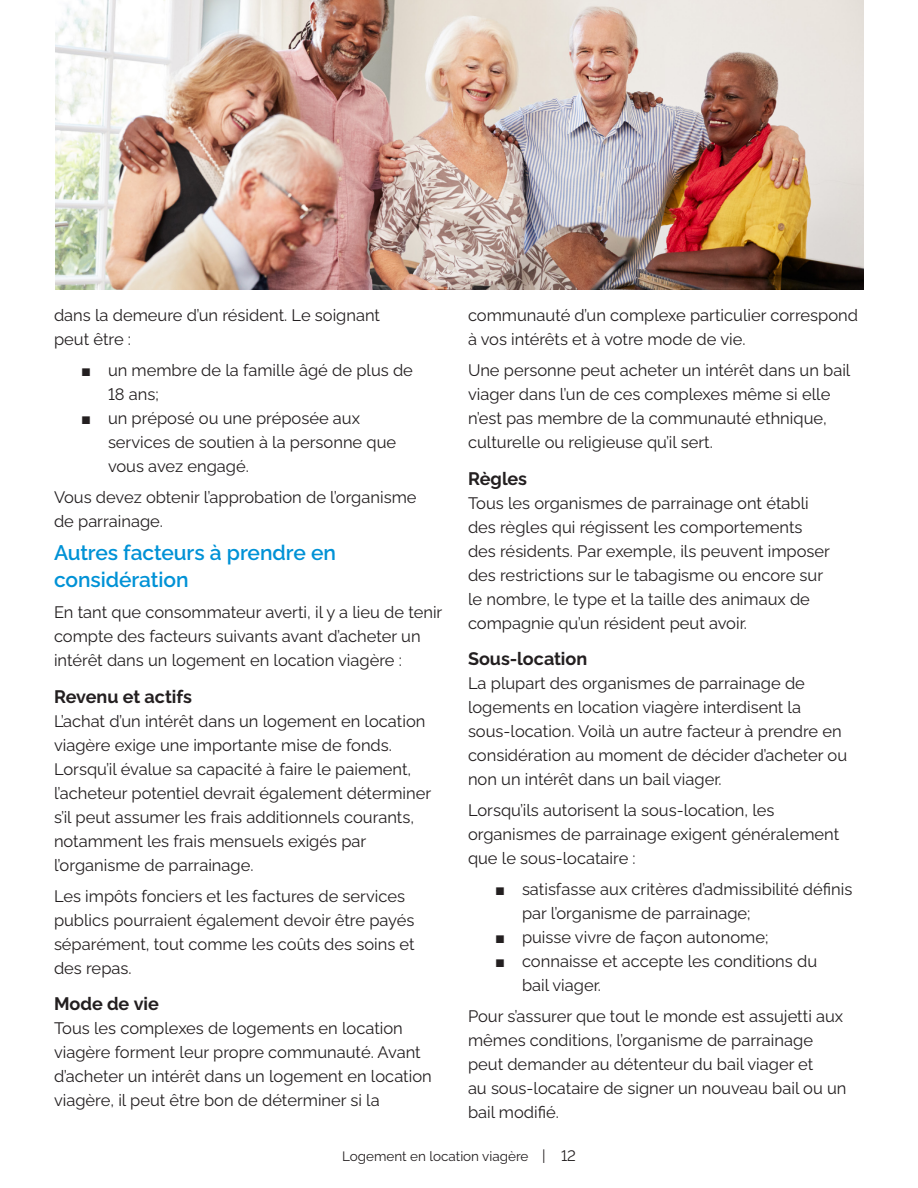
<style>
.page{position:relative;width:918px;height:1188px;background:#fff}
.page>*{position:absolute;margin:0;border:0;box-sizing:border-box;transform-origin:0 0}
.Heading_3{font:600 21px/27px "Algomabeta";letter-spacing:-.005em;color:#0092d6}
.Heading_4{font:700 18px "Algomabeta";letter-spacing:-.005em;color:#231f20}
.t1{font:16.5px/24px "Algomabeta";color:#231f20}
.t2{font:13.5px "Algomabeta";color:#231f20}
.s1{font-family:"Arial";font-weight:700}
.s2{font-size:15px}
</style>
<div class="page">
<img style="left:55px;top:0;width:809px;height:289px">
<p class="t1" style="left:54px;top:302px;width:328px">dans la demeure d’un résident. Le soignant peut être :</p>
<p class="t1" style="left:108px;top:356px;width:306px;text-indent:-27px"><span class="s1">■</span> un membre de la famille âgé de plus de<br>18 ans;</p>
<p class="t1" style="left:108px;top:404px;width:290px;text-indent:-27px"><span class="s1">■</span> un préposé ou une préposée aux services de soutien à la personne que vous avez engagé.</p>
<p class="t1" style="left:54px;top:483px;width:364px">Vous devez obtenir l’approbation de l’organisme de parrainage.</p>
<h3 class="Heading_3" style="left:54px;top:537px;width:284px">Autres facteurs à prendre en considération</h3>
<p class="t1" style="left:54px;top:599px;width:390px">En tant que consommateur averti, il y a lieu de tenir compte des facteurs suivants avant d’acheter un intérêt dans un logement en location viagère :</p>
<h4 class="Heading_4" style="left:54px;top:683px;width:139px">Revenu et actifs</h4>
<p class="t1" style="left:54px;top:707px;width:379px">L’achat d’un intérêt dans un logement en location viagère exige une importante mise de fonds.<br>Lorsqu’il évalue sa capacité à faire le paiement, l’acheteur potentiel devrait également déterminer s’il peut assumer les frais additionnels courants, notamment les frais mensuels exigés par l’organisme de parrainage.</p>
<p class="t1" style="left:54px;top:882px;width:362px">Les impôts fonciers et les factures de services publics pourraient également devoir être payés séparément, tout comme les coûts des soins et des repas.</p>
<h4 class="Heading_4" style="left:54px;top:990px;width:106px">Mode de vie</h4>
<p class="t1" style="left:54px;top:1015px;width:379px">Tous les complexes de logements en location viagère forment leur propre communauté. Avant d’acheter un intérêt dans un logement en location viagère, il peut être bon de déterminer si la</p>
<p class="t1" style="left:468px;top:302px;width:392px">communauté d’un complexe particulier correspond à vos intérêts et à votre mode de vie.</p>
<p class="t1" style="left:468px;top:356px;width:384px">Une personne peut acheter un intérêt dans un bail viager dans l’un de ces complexes même si elle n’est pas membre de la communauté ethnique, culturelle ou religieuse qu’il sert.</p>
<h4 class="Heading_4" style="left:468px;top:464px;width:61px">Règles</h4>
<p class="t1" style="left:468px;top:489px;width:363px">Tous les organismes de parrainage ont établi des règles qui régissent les comportements des résidents. Par exemple, ils peuvent imposer des restrictions sur le tabagisme ou encore sur le nombre, le type et la taille des animaux de compagnie qu’un résident peut avoir.</p>
<h4 class="Heading_4" style="left:468px;top:645px;width:121px">Sous-location</h4>
<p class="t1" style="left:468px;top:670px;width:381px">La plupart des organismes de parrainage de logements en location viagère interdisent la sous-location. Voilà un autre facteur à prendre en considération au moment de décider d’acheter ou non un intérêt dans un bail viager.</p>
<p class="t1" style="left:468px;top:797px;width:373px">Lorsqu’ils autorisent la sous-location, les organismes de parrainage exigent généralement que le sous-locataire :</p>
<p class="t1" style="left:522px;top:875px;width:332px;text-indent:-27px"><span class="s1">■</span> satisfasse aux critères d’admissibilité définis par l’organisme de parrainage;</p>
<p class="t1" style="left:495px;top:923px;width:275px"><span class="s1">■</span> puisse vivre de façon autonome;</p>
<p class="t1" style="left:522px;top:947px;width:297px;text-indent:-27px"><span class="s1">■</span> connaisse et accepte les conditions du bail viager.</p>
<p class="t1" style="left:468px;top:1002px;width:380px">Pour s’assurer que tout le monde est assujetti aux mêmes conditions, l’organisme de parrainage peut demander au détenteur du bail viager et<br>au sous-locataire de signer un nouveau bail ou un bail modifié.</p>
<p class="t2" style="left:342px;top:1146px;width:235px">Logement en location viagère <span class="s2">| 12</span></p>
</div>
